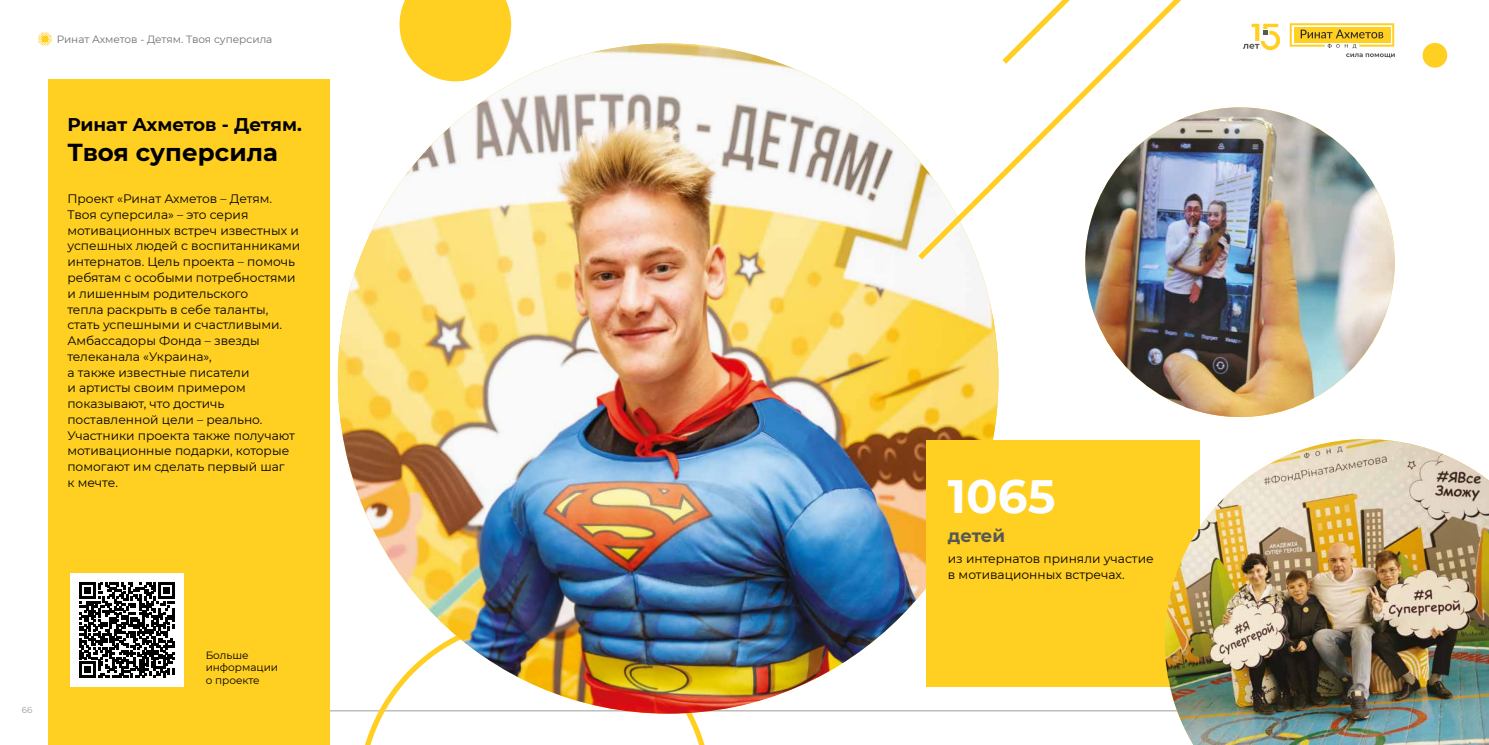
<style>
.page{position:relative;width:1489px;height:745px;background:#fff}
.page>*{position:absolute;margin:0;border:0;box-sizing:border-box;transform-origin:0 0}
.t1{font:700 46.64px "Montserrat";color:#fdfeff}
.t2{font:700 24.5px "Montserrat";color:#000}
.t3{font:700 18.38px "Montserrat";letter-spacing:-.005em;color:#000}
.t4{font:700 17.94px "Montserrat";letter-spacing:-.01em;color:#575756}
.t5{font:12.25px/15.8px "Montserrat";color:#000}
.t6{font:10.5px "Montserrat";color:#706f6f}
.t7{font:10.5px/12.6px "Montserrat";color:#000}
.t8{font:8.75px "Montserrat";color:#9d9d9c}
</style>
<div class="page">
<hr style="left:80px;top:710px;width:1314px;height:1px;background:#9d9d9c">
<svg style="left:38px;top:32px;width:14px;height:14px"></svg>
<div style="left:41px;top:36px;width:7px;height:6px;background:#ffcf21;border-radius:50%"></div>
<div style="left:48px;top:79px;width:282px;height:665px;background:#ffcf21"></div>
<div style="left:70px;top:573px;width:114px;height:113px;background:#fff"></div>
<div style="left:399px;top:0;width:112px;height:43px;background:#ffcf21"></div>
<svg style="left:365px;top:713px;width:340px;height:31px"></svg>
<img style="left:338px;top:43px;width:660px;height:670px">
<svg style="left:79px;top:582px;width:96px;height:95px"></svg>
<img style="left:1085px;top:107px;width:309px;height:310px;border-radius:155px">
<img style="left:912px;top:0;width:536px;height:265px">
<div style="left:925px;top:439px;width:274px;height:247px;background:#ffcf21"></div>
<img style="left:1164px;top:439px;width:324px;height:305px">
<p class="t6" style="left:57px;top:32px;width:217px">Ринат Ахметов - Детям. Твоя суперсила</p>
<h3 class="t3" style="left:67px;top:111px;width:236px">Ринат Ахметов - Детям.</h3>
<h2 class="t2" style="left:67px;top:134px;width:212px">Твоя суперсила</h2>
<p class="t5" style="left:67px;top:190px;width:234px">Проект «Ринат Ахметов – Детям.<br>Твоя суперсила» – это серия мотивационных встреч известных и успешных людей с воспитанниками интернатов. Цель проекта – помочь ребятам с особыми потребностями и лишенным родительского<br>тепла раскрыть в себе таланты, стать успешными и счастливыми.<br>Амбассадоры Фонда – звезды телеканала «Украина»,<br>а также известные писатели<br>и артисты своим примером показывают, что достичь поставленной цели – реально.<br>Участники проекта также получают мотивационные подарки, которые помогают им сделать первый шаг<br>к мечте.</p>
<p class="t8" style="left:22px;top:703px;width:12px">66</p>
<p class="t7" style="left:206px;top:648px;width:74px">Больше информации о проекте</p>
<h1 class="t1" style="left:947px;top:463px;width:109px">1065</h1>
<h3 class="t4" style="left:947px;top:522px;width:59px">детей</h3>
<p class="t5" style="left:947px;top:549px;width:207px">из интернатов приняли участие в мотивационных встречах.</p>
</div>
